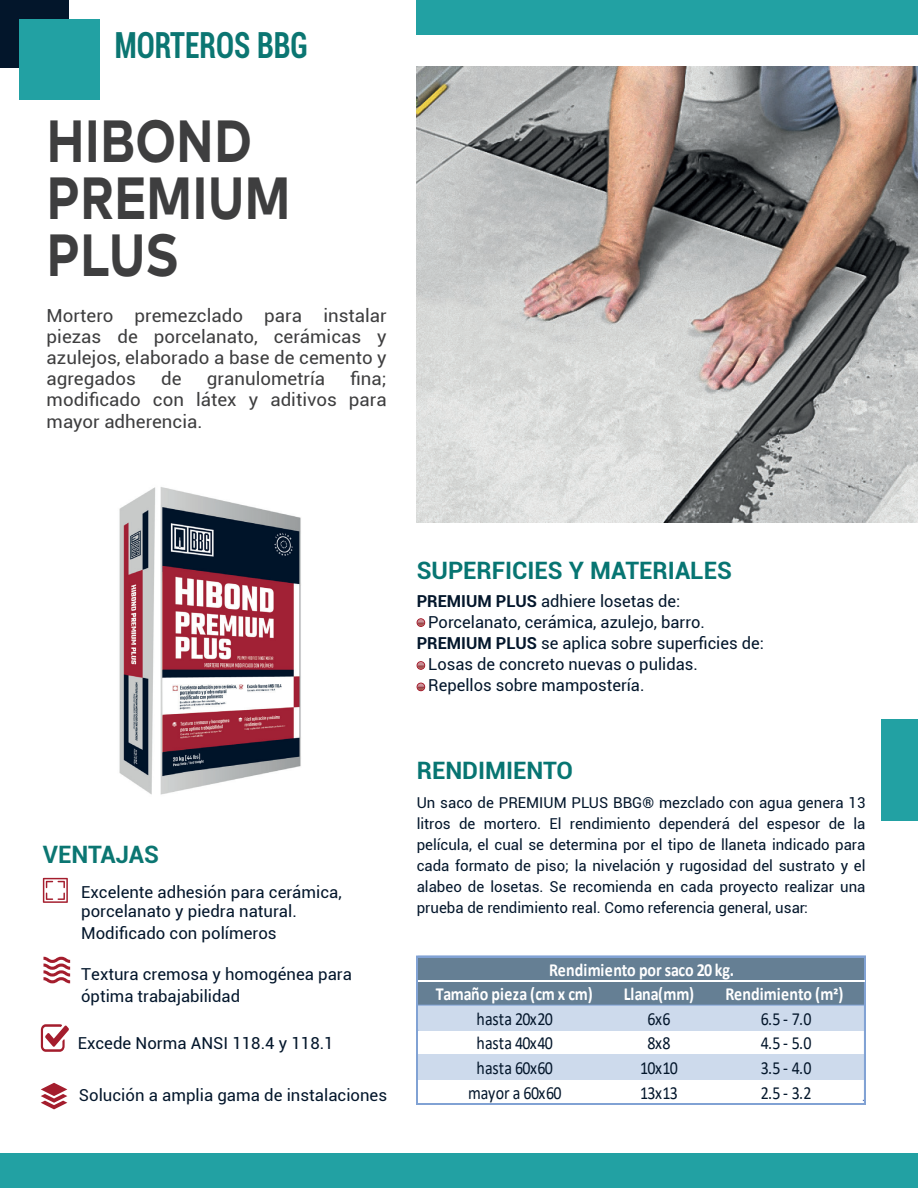
<style>
.page{position:relative;width:918px;height:1188px;background:#fff}
.page>*{position:absolute;margin:0;border:0;box-sizing:border-box;transform-origin:0 0}
.t1{font:700 59.4px/57px "Typold";color:#3e3e3f;scale:.83 1}
.t2{font:700 condensed 36px "Roboto";color:#0b7672;scale:.83 1}
.t3{font:700 24px "Roboto";color:#077572}
.t4{font:700 24px "Roboto";color:#0b7672}
.t5{font:18.45px "Calibri";letter-spacing:-.01em;color:#03162b;scale:.87 1}
.t6{font:700 18.45px "Calibri";letter-spacing:-.005em;color:#fff;scale:.87 1}
.t7{font:18px/21px "Roboto";color:#3e3e3f;text-align:justify;scale:1.04 1}
.t8{font:16.5px/21px "Roboto";color:#03162b}
.t9{font:15px/21px "Roboto";color:#03162b;text-align:justify}
.s1{font-weight:700}
</style>
<div class="page">
<img style="left:119px;top:480px;width:307px;height:315px">
<div style="left:0;top:0;width:69px;height:68px;background:#03162b"></div>
<div style="left:19px;top:19px;width:81px;height:81px;background:#22a1a3"></div>
<div style="left:417px;top:0;width:501px;height:34px;background:#22a1a3"></div>
<div style="left:0;top:1153px;width:918px;height:35px;background:#22a1a3"></div>
<div style="left:882px;top:720px;width:36px;height:101px;background:#22a1a3"></div>
<svg style="left:41px;top:1083px;width:26px;height:26px"></svg>
<svg style="left:41px;top:1024px;width:28px;height:28px"></svg>
<svg style="left:43px;top:878px;width:25px;height:25px"></svg>
<svg style="left:43px;top:957px;width:27px;height:26px"></svg>
<svg style="left:417px;top:619px;width:8px;height:7px"></svg>
<div style="left:417px;top:618px;width:8px;height:9px;border:1px solid #a41d2d;border-radius:50%"></div>
<svg style="left:417px;top:662px;width:8px;height:7px"></svg>
<div style="left:417px;top:661px;width:8px;height:9px;border:1px solid #a41d2d;border-radius:50%"></div>
<svg style="left:417px;top:683px;width:8px;height:8px"></svg>
<div style="left:417px;top:683px;width:8px;height:8px;border:1px solid #a41d2d;border-radius:50%"></div>
<div style="left:418px;top:957px;width:448px;height:49px;background:#657f94"></div>
<div style="left:418px;top:1005px;width:448px;height:26px;background:#cddaec"></div>
<div style="left:418px;top:1054px;width:448px;height:26px;background:#cddaec"></div>
<hr style="left:417px;top:956px;width:1px;height:149px;background:#81a2d4">
<hr style="left:864px;top:956px;width:2px;height:149px;background:#81a2d4">
<hr style="left:418px;top:956px;width:448px;height:1px;background:#81a2d4">
<hr style="left:418px;top:980px;width:448px;height:1px;background:#81a2d4">
<hr style="left:418px;top:981px;width:446px;height:1px;background:#fff">
<hr style="left:418px;top:1005px;width:448px;height:1px;background:#81a2d4">
<hr style="left:418px;top:1103px;width:448px;height:1px;background:#81a2d4">
<hr style="left:418px;top:1104px;width:448px;height:1px;background:#81a2d4">
<img style="left:417px;top:66px;width:501px;height:457px">
<h2 class="t2" style="left:115px;top:20px;width:234px">MORTEROS BBG</h2>
<h1 class="t1" style="left:47px;top:106px;width:296px">HIBOND<br>PREMIUM<br>PLUS</h1>
<p class="t7" style="left:47px;top:305px;width:329px">Mortero premezclado para instalar piezas de porcelanato, cerámicas y azulejos, elaborado a base de cemento y agregados</p>
<p class="t7" style="left:47px;top:368px;width:329px;text-indent:304px">fina; modificado con látex y aditivos para mayor adherencia.</p>
<p class="t7" style="left:161px;top:368px;width:21px">de</p>
<p class="t7" style="left:207px;top:368px;width:115px">granulometría</p>
<h3 class="t4" style="left:43px;top:838px;width:118px">VENTAJAS</h3>
<p class="t8" style="left:81px;top:882px;width:262px;line-height:18.8px">Excelente adhesión para cerámica, porcelanato y piedra natural.</p>
<p class="t8" style="left:81px;top:922px;width:197px">Modificado con polímeros</p>
<p class="t8" style="left:81px;top:963px;width:272px;line-height:22px">Textura cremosa y homogénea para óptima trabajabilidad</p>
<p class="t8" style="left:78px;top:1032px;width:257px">Excede Norma ANSI 118.4 y 118.1</p>
<p class="t8" style="left:79px;top:1084px;width:310px">Solución a amplia gama de instalaciones</p>
<h3 class="t3" style="left:417px;top:553px;width:317px">SUPERFICIES Y MATERIALES</h3>
<p class="t8" style="left:417px;top:590px;width:265px"><span class="s1">PREMIUM PLUS</span> adhiere losetas de:</p>
<p class="t8" style="left:417px;top:611px;width:349px">- Porcelanato, cerámica, azulejo, barro.<br><span class="s1">PREMIUM PLUS</span> se aplica sobre superficies de:</p>
<p class="t8" style="left:417px;top:653px;width:283px">- Losas de concreto nuevas o pulidas.</p>
<p class="t8" style="left:417px;top:674px;width:229px">- Repellos sobre mampostería.</p>
<h3 class="t3" style="left:417px;top:754px;width:158px">RENDIMIENTO</h3>
<p class="t9" style="left:417px;top:791px;width:450px">Un saco de PREMIUM PLUS BBG® mezclado con agua genera 13 litros de mortero. El rendimiento dependerá del espesor de la película, el cual se determina por el tipo de llaneta indicado para cada formato de piso; la nivelación y rugosidad del sustrato y el alabeo de losetas. Se recomienda en cada proyecto realizar una prueba de rendimiento real. Como referencia general, usar:</p>
<p class="t6" style="left:549px;top:956px;width:214px">Rendimiento por saco 20 kg.</p>
<p class="t6" style="left:436px;top:981px;width:182px">Tamaño pieza (cm x cm)</p>
<p class="t6" style="left:624px;top:981px;width:82px">Llana(mm)</p>
<p class="t6" style="left:726px;top:981px;width:137px">Rendimiento (m2)</p>
<p class="t5" style="left:477px;top:1006px;width:89px">hasta 20x20</p>
<p class="t5" style="left:648px;top:1006px;width:28px">6x6</p>
<p class="t5" style="left:761px;top:1006px;width:60px">6.5 - 7.0</p>
<p class="t5" style="left:477px;top:1030px;width:89px">hasta 40x40</p>
<p class="t5" style="left:648px;top:1030px;width:28px">8x8</p>
<p class="t5" style="left:761px;top:1030px;width:60px">4.5 - 5.0</p>
<p class="t5" style="left:477px;top:1055px;width:89px">hasta 60x60</p>
<p class="t5" style="left:640px;top:1055px;width:45px">10x10</p>
<p class="t5" style="left:761px;top:1055px;width:60px">3.5 - 4.0</p>
<p class="t5" style="left:468px;top:1080px;width:109px">mayor a 60x60</p>
<p class="t5" style="left:640px;top:1080px;width:45px">13x13</p>
<p class="t5" style="left:761px;top:1080px;width:60px">2.5 - 3.2</p>
</div>
